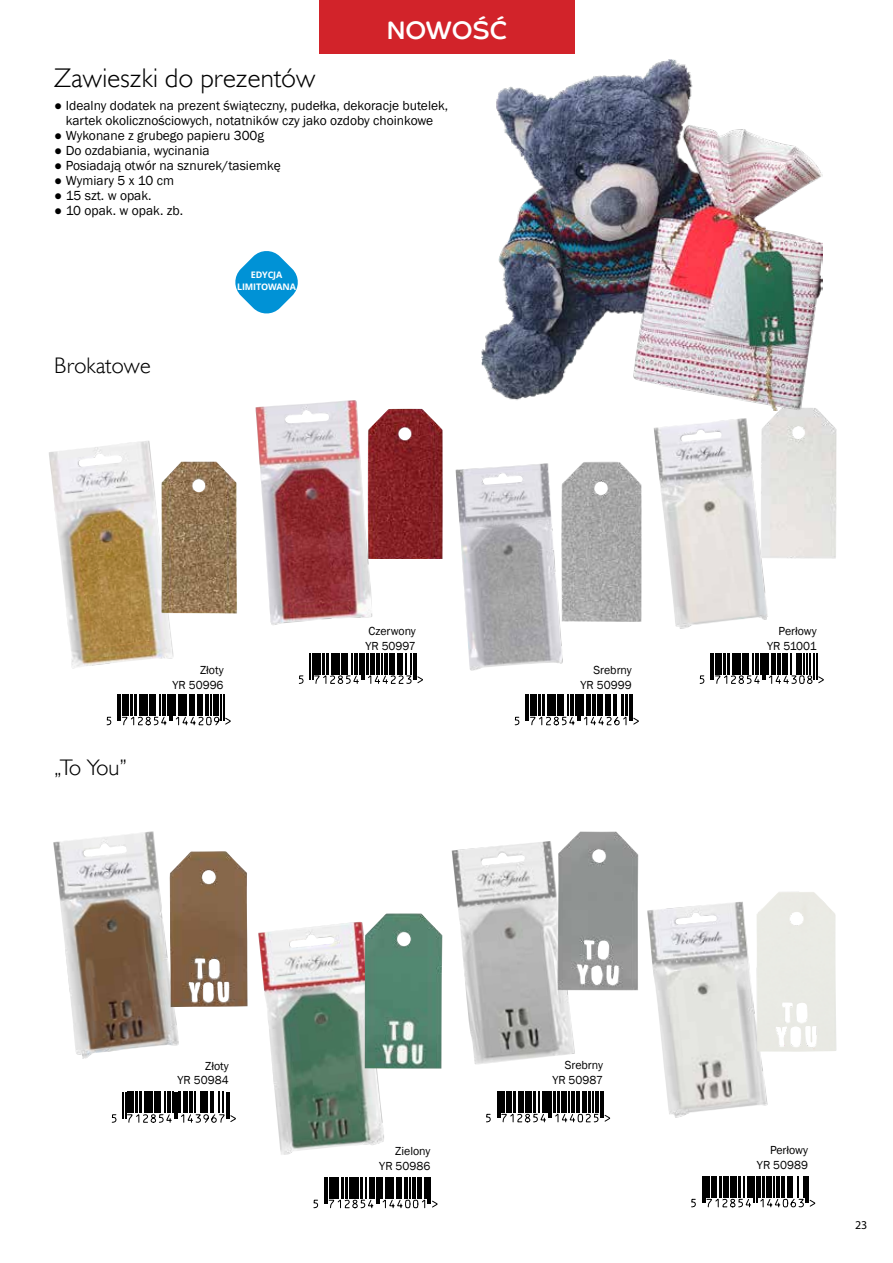
<style>
.page{position:relative;width:893px;height:1263px;background:#fff}
.page>*{position:absolute;margin:0;border:0;box-sizing:border-box;transform-origin:0 0}
.t1{font:27px "Humanst 521 Lt EU";letter-spacing:.01em;color:#000}
.t2{font:25.5px "Co Headline Corp";color:#fff}
.t3{font:22.5px "Humanst 521 Lt EU";letter-spacing:.01em;color:#000}
.t4{font:13.5px/15px "Franklin Gothic";color:#000;text-align:center}
.t5{font:12px/14.7px "Franklin Gothic";color:#000;text-align:right}
.t6{font:12px "Myriad Pro";color:#000}
.t7{font:700 9px/11.4px "Open Sans";letter-spacing:-.02em;color:#fff;text-align:center}
</style>
<div class="page">
<div style="left:319px;top:0;width:255px;height:53px;background:#d2232a"></div>
<svg style="left:235px;top:251px;width:63px;height:63px"></svg>
<img style="left:49px;top:440px;width:125px;height:229px">
<img style="left:255px;top:400px;width:118px;height:225px">
<img style="left:455px;top:463px;width:108px;height:208px">
<img style="left:654px;top:418px;width:114px;height:211px">
<img style="left:161px;top:461px;width:76px;height:153px">
<img style="left:368px;top:409px;width:75px;height:150px">
<img style="left:561px;top:462px;width:81px;height:160px">
<img style="left:760px;top:410px;width:77px;height:149px">
<img style="left:481px;top:60px;width:341px;height:350px">
<svg style="left:106px;top:694px;width:125px;height:32px"></svg>
<svg style="left:298px;top:653px;width:125px;height:31px"></svg>
<svg style="left:514px;top:694px;width:125px;height:32px"></svg>
<svg style="left:699px;top:653px;width:125px;height:31px"></svg>
<img style="left:53px;top:831px;width:126px;height:228px">
<img style="left:258px;top:922px;width:126px;height:233px">
<img style="left:452px;top:841px;width:123px;height:223px">
<img style="left:647px;top:901px;width:121px;height:217px">
<img style="left:170px;top:851px;width:78px;height:156px">
<img style="left:365px;top:913px;width:77px;height:155px">
<img style="left:558px;top:831px;width:80px;height:159px">
<img style="left:756px;top:892px;width:80px;height:160px">
<svg style="left:111px;top:1092px;width:125px;height:31px"></svg>
<svg style="left:313px;top:1177px;width:125px;height:32px"></svg>
<svg style="left:486px;top:1091px;width:125px;height:32px"></svg>
<svg style="left:691px;top:1176px;width:125px;height:32px"></svg>
<h2 class="t2" style="left:387px;top:15px;width:122px">NOWOŚĆ</h2>
<h1 class="t1" style="left:54px;top:61px;width:263px">Zawieszki do prezentów</h1>
<p class="t4" style="left:54px;top:99px;width:396px">● Idealny dodatek na prezent świąteczny, pudełka, dekoracje butelek, kartek okolicznościowych, notatników czy jako ozdoby choinkowe</p>
<p class="t4" style="left:54px;top:129px;width:211px">● Wykonane z grubego papieru 300g</p>
<p class="t4" style="left:54px;top:144px;width:157px">● Do ozdabiania, wycinania</p>
<p class="t4" style="left:54px;top:159px;width:228px">● Posiadają otwór na sznurek/tasiemkę</p>
<p class="t4" style="left:54px;top:174px;width:121px">● Wymiary 5 x 10 cm</p>
<p class="t4" style="left:54px;top:189px;width:99px">● 15 szt. w opak.</p>
<p class="t4" style="left:54px;top:204px;width:130px">● 10 opak. w opak. zb.</p>
<h3 class="t3" style="left:54px;top:352px;width:98px">Brokatowe</h3>
<p class="t7" style="left:237px;top:269px;width:60px">EDYCJA<br>LIMITOWANA</p>
<h3 class="t3" style="left:54px;top:754px;width:75px">„To You”</h3>
<p class="t5" style="left:172px;top:663px;width:53px">Złoty<br>YR 50996</p>
<p class="t5" style="left:365px;top:624px;width:52px;text-align:left">Czerwony<br>YR 50997</p>
<p class="t5" style="left:581px;top:663px;width:53px">Srebrny<br>YR 50999</p>
<p class="t5" style="left:178px;top:1058px;width:53px">Złoty<br>YR 50984</p>
<p class="t5" style="left:379px;top:1144px;width:53px">Zielony<br>YR 50986</p>
<p class="t5" style="left:552px;top:1058px;width:52px">Srebrny<br>YR 50987</p>
<p class="t5" style="left:767px;top:624px;width:51px">Perłowy<br>YR 51001</p>
<p class="t5" style="left:757px;top:1143px;width:53px">Perłowy<br>YR 50989</p>
<p class="t6" style="left:855px;top:1218px;width:14px">23</p>
</div>
